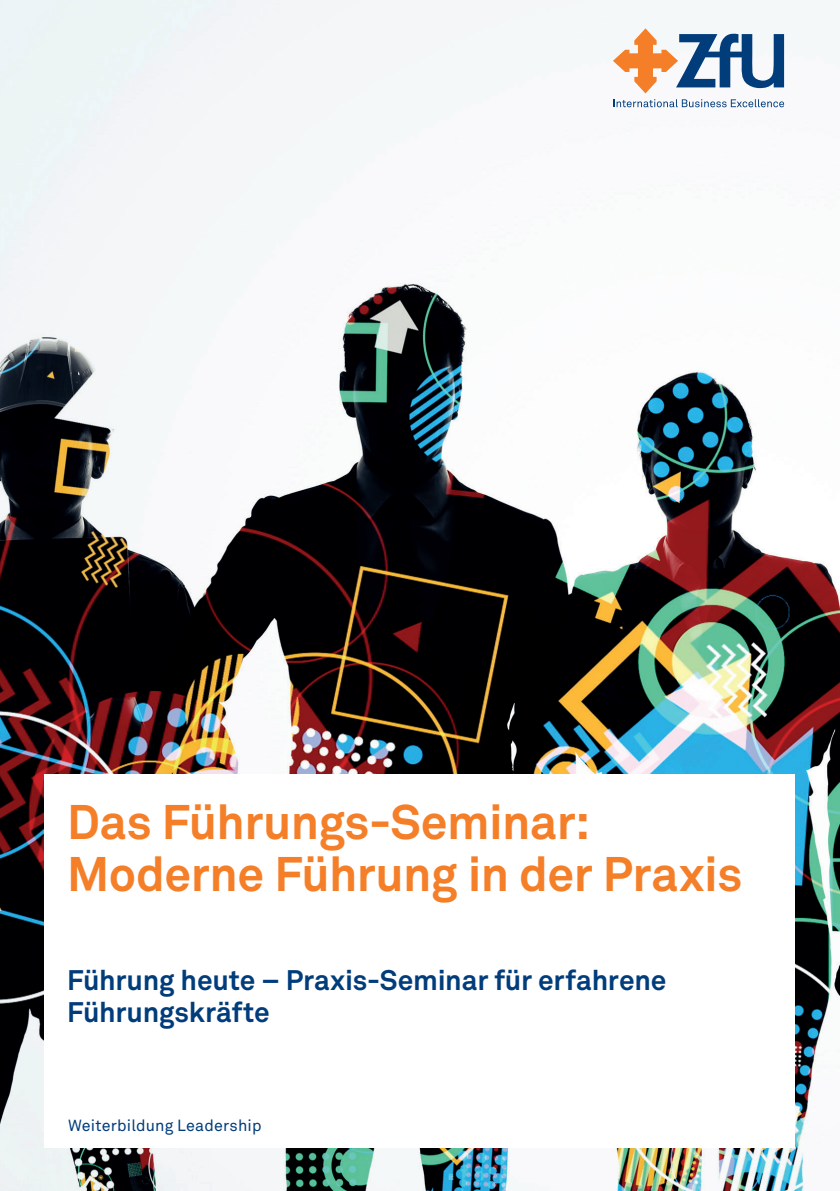
<style>
.page{position:relative;width:840px;height:1191px;background:#fff}
.page>*{position:absolute;margin:0;border:0;box-sizing:border-box;transform-origin:0 0}
.t1{font:700 48px/52px "Akkurat Office";letter-spacing:-.01em;color:#f47f28}
.t2{font:700 28px/32px "Akkurat Office";letter-spacing:-.005em;color:#013c7b}
.t3{font:16px "Akkurat Office";letter-spacing:.01em;color:#013c7b}
</style>
<div class="page">
<img style="left:0;top:0;width:839px;height:1191px">
<svg style="left:612px;top:28px;width:171px;height:65px"></svg>
<svg style="left:613px;top:99px;width:170px;height:8px"></svg>
<div style="left:44px;top:774px;width:750px;height:373px;background:#fff"></div>
<h1 class="t1" style="left:67px;top:796px;width:676px">Das Führungs-Seminar:<br>Moderne Führung in der Praxis</h1>
<p class="t2" style="left:67px;top:964px;width:600px">Führung heute – Praxis-Seminar für erfahrene<br>Führungskräfte</p>
<p class="t3" style="left:68px;top:1116px;width:195px">Weiterbildung Leadership</p>
</div>
